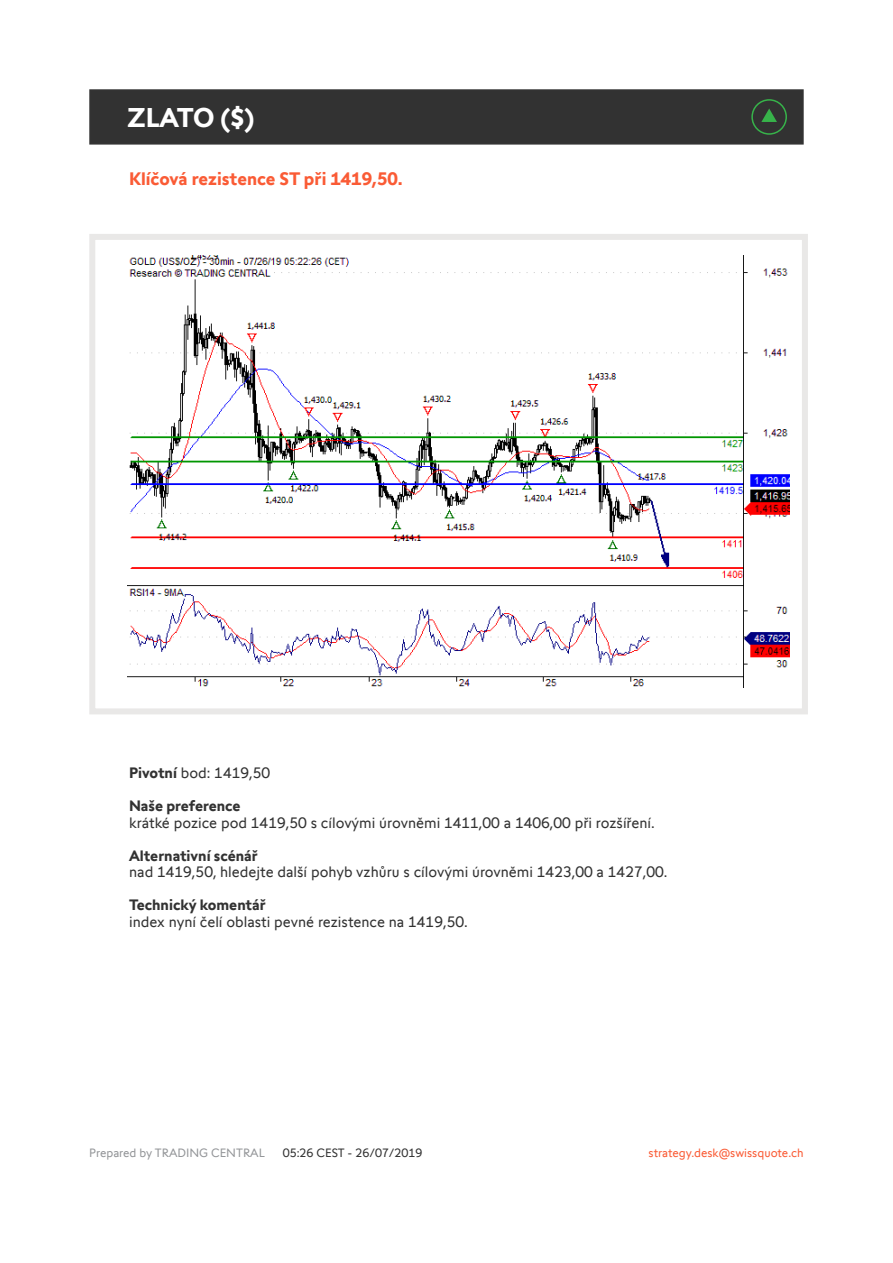
<style>
.page{position:relative;width:893px;height:1263px;background:#fff}
.page>*{position:absolute;margin:0;border:0;box-sizing:border-box;transform-origin:0 0}
.t1{font:700 27px "Swissquote CT";letter-spacing:-.015em;color:#fff}
.t2{font:700 18px "Swissquote CT";color:#fa5b35}
.t3{font:15px "Swissquote CT";color:#323232}
.t4{font:700 15px "Swissquote CT";color:#323232}
.t5{font:12px "Swissquote CT";color:#fa5b35}
.t6{font:12px "Swissquote CT";color:#939598}
.t7{font:12px "Swissquote CT";color:#323232}
.s1{font-weight:700}
</style>
<div class="page">
<div style="left:89px;top:234px;width:719px;height:480px;border:6px solid #e9e8e7"></div>
<div style="left:89px;top:89px;width:715px;height:56px;background:#323232;border:2px solid #323232"></div>
<img style="left:128px;top:255px;width:661px;height:432px">
<svg style="left:751px;top:99px;width:36px;height:36px"></svg>
<h1 class="t1" style="left:128px;top:101px;width:128px">ZLATO ($)</h1>
<p class="t2" style="left:129px;top:168px;width:275px">Klíčová rezistence ST při 1419,50.</p>
<p class="t3" style="left:129px;top:764px;width:143px"><span class="s1">Pivotní</span> bod: 1419,50</p>
<p class="t4" style="left:129px;top:797px;width:113px">Naše preference</p>
<p class="t3" style="left:129px;top:814px;width:527px">krátké pozice pod 1419,50 s cílovými úrovněmi 1411,00 a 1406,00 při rozšíření.</p>
<p class="t4" style="left:129px;top:846px;width:130px">Alternativní scénář</p>
<p class="t3" style="left:129px;top:863px;width:540px">nad 1419,50, hledejte další pohyb vzhůru s cílovými úrovněmi 1423,00 a 1427,00.</p>
<p class="t4" style="left:129px;top:896px;width:138px">Technický komentář</p>
<p class="t3" style="left:129px;top:913px;width:340px">index nyní čelí oblasti pevné rezistence na 1419,50.</p>
<p class="t6" style="left:89px;top:1145px;width:177px">Prepared by TRADING CENTRAL</p>
<p class="t7" style="left:283px;top:1145px;width:141px">05:26 CEST - 26/07/2019</p>
<p class="t5" style="left:649px;top:1145px;width:157px">strategy.desk@swissquote.ch</p>
</div>
